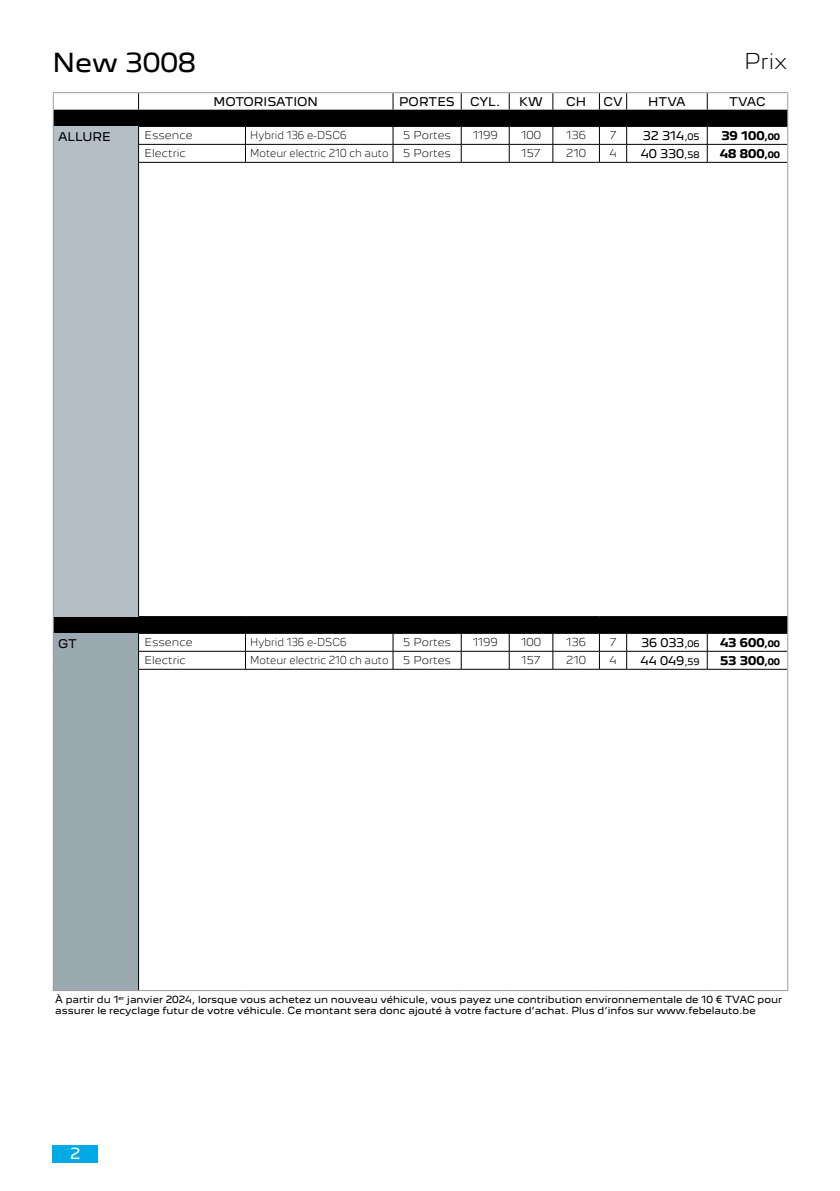
<style>
.page{position:relative;width:840px;height:1191px;background:#fff}
.page>*{position:absolute;margin:0;border:0;box-sizing:border-box;transform-origin:0 0}
.t1{font:24px "Peugeot New";color:#000}
.t2{font:300 20px "Peugeot New";color:#000}
.t3{font:14px "Peugeot New";color:#fff}
.t4{font:11px "Peugeot New";color:#000}
.t5{font:700 11px "Peugeot New";color:#000}
.t6{font:300 10px "Peugeot New";color:#000}
.t7{font:300 10px "Peugeot New";color:#000;scale:.9 1}
.t8{font:9px/11px "Peugeot New";color:#000}
.s1{font-size:8.2px}
</style>
<div class="page">
<div style="left:52px;top:1145px;width:46px;height:17px;background:#00aae5"></div>
<svg style="left:54px;top:110px;width:732px;height:523px"></svg>
<div style="left:53px;top:126px;width:85px;height:490px;background:#b3bec5"></div>
<div style="left:53px;top:633px;width:85px;height:357px;background:#9ba9b1"></div>
<hr style="left:138px;top:616px;width:107px;height:1px;background:#000">
<hr style="left:245px;top:616px;width:148px;height:1px;background:#000">
<hr style="left:393px;top:616px;width:68px;height:1px;background:#000">
<hr style="left:461px;top:616px;width:48px;height:1px;background:#000">
<hr style="left:509px;top:616px;width:43px;height:1px;background:#000">
<hr style="left:552px;top:616px;width:47px;height:1px;background:#000">
<svg style="left:599px;top:616px;width:27px;height:1px"></svg>
<hr style="left:626px;top:616px;width:80px;height:1px;background:#000">
<hr style="left:706px;top:616px;width:80px;height:1px;background:#000">
<hr style="left:138px;top:633px;width:107px;height:1px;background:#000">
<hr style="left:245px;top:633px;width:148px;height:1px;background:#000">
<hr style="left:393px;top:633px;width:68px;height:1px;background:#000">
<hr style="left:461px;top:633px;width:48px;height:1px;background:#000">
<hr style="left:509px;top:633px;width:43px;height:1px;background:#000">
<hr style="left:552px;top:633px;width:47px;height:1px;background:#000">
<hr style="left:626px;top:633px;width:80px;height:1px;background:#000">
<hr style="left:706px;top:633px;width:80px;height:1px;background:#000">
<svg style="left:138px;top:633px;width:1px;height:36px"></svg>
<hr style="left:245px;top:651px;width:148px;height:1px;background:#000">
<svg style="left:245px;top:633px;width:1px;height:36px"></svg>
<hr style="left:393px;top:651px;width:68px;height:1px;background:#000">
<svg style="left:392px;top:633px;width:1px;height:36px"></svg>
<hr style="left:461px;top:651px;width:48px;height:1px;background:#000">
<svg style="left:460px;top:633px;width:1px;height:36px"></svg>
<hr style="left:509px;top:651px;width:43px;height:1px;background:#000">
<svg style="left:508px;top:633px;width:1px;height:36px"></svg>
<hr style="left:552px;top:651px;width:47px;height:1px;background:#000">
<svg style="left:552px;top:633px;width:1px;height:36px"></svg>
<hr style="left:626px;top:651px;width:80px;height:1px;background:#000">
<hr style="left:706px;top:651px;width:80px;height:1px;background:#000">
<svg style="left:706px;top:633px;width:1px;height:36px"></svg>
<hr style="left:138px;top:669px;width:107px;height:1px;background:#000">
<hr style="left:138px;top:669px;width:1px;height:321px;background:#000">
<hr style="left:245px;top:669px;width:148px;height:1px;background:#000">
<hr style="left:393px;top:669px;width:68px;height:1px;background:#000">
<hr style="left:461px;top:669px;width:48px;height:1px;background:#000">
<hr style="left:509px;top:669px;width:43px;height:1px;background:#000">
<hr style="left:552px;top:669px;width:47px;height:1px;background:#000">
<svg style="left:598px;top:633px;width:29px;height:37px"></svg>
<hr style="left:626px;top:669px;width:80px;height:1px;background:#000">
<hr style="left:706px;top:669px;width:80px;height:1px;background:#000">
<hr style="left:138px;top:162px;width:1px;height:454px;background:#000">
<hr style="left:53px;top:92px;width:85px;height:1px;background:#9d9d9c">
<svg style="left:53px;top:93px;width:1px;height:69px"></svg>
<hr style="left:53px;top:162px;width:1px;height:454px;background:#9d9d9c">
<svg style="left:138px;top:92px;width:649px;height:71px"></svg>
<hr style="left:786px;top:162px;width:1px;height:454px;background:#9d9d9c">
<svg style="left:53px;top:616px;width:1px;height:53px"></svg>
<hr style="left:53px;top:669px;width:1px;height:321px;background:#9d9d9c">
<svg style="left:786px;top:616px;width:1px;height:53px"></svg>
<hr style="left:786px;top:669px;width:1px;height:321px;background:#9d9d9c">
<hr style="left:53px;top:990px;width:85px;height:1px;background:#9d9d9c">
<hr style="left:138px;top:990px;width:107px;height:1px;background:#9d9d9c">
<hr style="left:245px;top:990px;width:148px;height:1px;background:#9d9d9c">
<hr style="left:393px;top:990px;width:68px;height:1px;background:#9d9d9c">
<hr style="left:461px;top:990px;width:48px;height:1px;background:#9d9d9c">
<hr style="left:509px;top:990px;width:43px;height:1px;background:#9d9d9c">
<hr style="left:552px;top:990px;width:47px;height:1px;background:#9d9d9c">
<svg style="left:599px;top:990px;width:27px;height:1px"></svg>
<hr style="left:626px;top:990px;width:80px;height:1px;background:#9d9d9c">
<hr style="left:706px;top:990px;width:81px;height:1px;background:#9d9d9c">
<hr style="left:139px;top:144px;width:106px;height:1px;background:#000">
<hr style="left:138px;top:162px;width:107px;height:1px;background:#000">
<hr style="left:138px;top:651px;width:107px;height:1px;background:#000">
<h1 class="t1" style="left:52px;top:42px;width:145px">New 3008</h1>
<h2 class="t2" style="left:743px;top:44px;width:45px">Prix</h2>
<p class="t4" style="left:213px;top:92px;width:106px">MOTORISATION</p>
<p class="t4" style="left:399px;top:92px;width:57px">PORTES</p>
<p class="t4" style="left:470px;top:92px;width:31px">CYL.</p>
<p class="t4" style="left:519px;top:92px;width:25px">KW</p>
<p class="t4" style="left:566px;top:92px;width:21px">CH</p>
<p class="t4" style="left:603px;top:92px;width:21px">CV</p>
<p class="t4" style="left:648px;top:92px;width:39px">HTVA</p>
<p class="t4" style="left:728px;top:92px;width:38px">TVAC</p>
<p class="t4" style="left:58px;top:127px;width:54px">ALLURE</p>
<p class="t6" style="left:144px;top:127px;width:49px">Essence</p>
<p class="t7" style="left:250px;top:127px;width:108px">Hybrid 136 e-DSC6</p>
<p class="t6" style="left:403px;top:127px;width:49px">5 Portes</p>
<p class="t6" style="left:472px;top:127px;width:26px">1199</p>
<p class="t6" style="left:520px;top:127px;width:21px">100</p>
<p class="t6" style="left:566px;top:127px;width:21px">136</p>
<p class="t6" style="left:609px;top:127px;width:9px">7</p>
<p class="t4" style="left:642px;top:126px;width:58px">32 314<span class="s1">,05</span></p>
<p class="t5" style="left:721px;top:126px;width:60px">39 100<span class="s1">,00</span></p>
<p class="t6" style="left:144px;top:145px;width:43px">Electric</p>
<p class="t7" style="left:250px;top:145px;width:155px">Moteur electric 210 ch auto</p>
<p class="t6" style="left:403px;top:145px;width:49px">5 Portes</p>
<p class="t6" style="left:521px;top:145px;width:21px">157</p>
<p class="t6" style="left:566px;top:145px;width:21px">210</p>
<p class="t6" style="left:609px;top:145px;width:9px">4</p>
<p class="t4" style="left:640px;top:144px;width:60px">40 330<span class="s1">,58</span></p>
<p class="t5" style="left:719px;top:144px;width:62px">48 800<span class="s1">,00</span></p>
<p class="t4" style="left:58px;top:634px;width:20px">GT</p>
<p class="t6" style="left:144px;top:634px;width:49px">Essence</p>
<p class="t7" style="left:250px;top:634px;width:108px">Hybrid 136 e-DSC6</p>
<p class="t6" style="left:403px;top:634px;width:49px">5 Portes</p>
<p class="t6" style="left:472px;top:634px;width:26px">1199</p>
<p class="t6" style="left:520px;top:634px;width:21px">100</p>
<p class="t6" style="left:566px;top:634px;width:21px">136</p>
<p class="t6" style="left:609px;top:634px;width:9px">7</p>
<p class="t4" style="left:640px;top:633px;width:60px">36 033<span class="s1">,06</span></p>
<p class="t5" style="left:719px;top:633px;width:62px">43 600<span class="s1">,00</span></p>
<p class="t6" style="left:144px;top:652px;width:43px">Electric</p>
<p class="t7" style="left:250px;top:652px;width:155px">Moteur electric 210 ch auto</p>
<p class="t6" style="left:403px;top:652px;width:49px">5 Portes</p>
<p class="t6" style="left:521px;top:652px;width:21px">157</p>
<p class="t6" style="left:566px;top:652px;width:21px">210</p>
<p class="t6" style="left:609px;top:652px;width:9px">4</p>
<p class="t4" style="left:640px;top:651px;width:60px">44 049<span class="s1">,59</span></p>
<p class="t5" style="left:719px;top:651px;width:61px">53 300<span class="s1">,00</span></p>
<p class="t8" style="left:55px;top:993px;width:728px">À partir du 1<sup>er</sup> janvier 2024, lorsque vous achetez un nouveau véhicule, vous payez une contribution environnementale de 10 € TVAC pour assurer le recyclage futur de votre véhicule. Ce montant sera donc ajouté à votre facture d’achat. Plus d’infos sur www.febelauto.be</p>
<h3 class="t3" style="left:70px;top:1142px;width:12px">2</h3>
</div>
